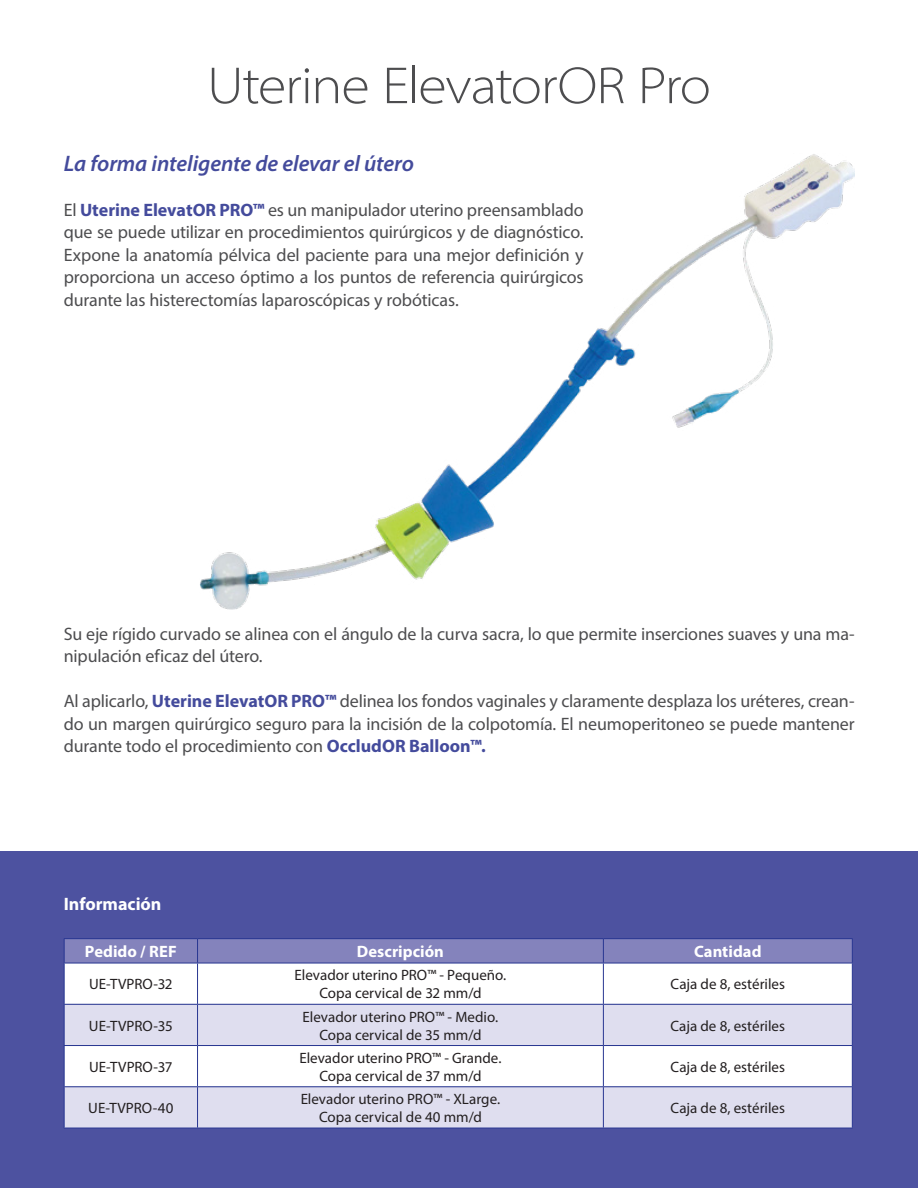
<style>
.page{position:relative;width:918px;height:1188px;background:#fff}
.page>*{position:absolute;margin:0;border:0;box-sizing:border-box;transform-origin:0 0}
.t1{font:300 semi-expanded 52.5px "Myriad Pro";letter-spacing:-.025em;color:#4d4d4f}
.t2{font:italic 600 22.5px "Myriad Pro";letter-spacing:-.005em;color:#444b9c}
.t3{font:18px/22.5px "Myriad Pro";letter-spacing:-.01em;color:#4d4d4f;text-align:justify}
.t4{font:700 18px "Myriad Pro";color:#fff}
.t5{font:700 16.5px "Myriad Pro";color:#fff}
.t6{font:15px/18px "Myriad Pro";color:#231f20;text-align:center}
.s1{font-weight:700;color:#444b9c}
</style>
<div class="page">
<div style="left:0;top:851px;width:918px;height:337px;background:#4d52a0"></div>
<img style="left:200px;top:154px;width:654px;height:456px">
<div style="left:65px;top:964px;width:787px;height:40px;background:#fff"></div>
<svg style="left:65px;top:1005px;width:787px;height:123px;background:#e8e7f3"></svg>
<hr style="left:64px;top:938px;width:134px;height:1px;background:#283691">
<hr style="left:198px;top:938px;width:405px;height:1px;background:#283691">
<hr style="left:603px;top:938px;width:250px;height:1px;background:#283691">
<svg style="left:64px;top:939px;width:789px;height:24px;background:#8180ba"></svg>
<hr style="left:64px;top:963px;width:134px;height:1px;background:#283691">
<hr style="left:64px;top:963px;width:1px;height:41px;background:#283691">
<hr style="left:198px;top:963px;width:405px;height:1px;background:#283691">
<hr style="left:197px;top:963px;width:1px;height:41px;background:#283691">
<hr style="left:603px;top:963px;width:250px;height:1px;background:#283691">
<hr style="left:603px;top:963px;width:1px;height:41px;background:#283691">
<hr style="left:852px;top:963px;width:1px;height:41px;background:#283691">
<hr style="left:64px;top:1004px;width:134px;height:1px;background:#283691">
<hr style="left:64px;top:1005px;width:1px;height:40px;background:#283691">
<hr style="left:198px;top:1004px;width:405px;height:1px;background:#283691">
<hr style="left:197px;top:1005px;width:1px;height:40px;background:#283691">
<hr style="left:603px;top:1004px;width:250px;height:1px;background:#283691">
<hr style="left:603px;top:1005px;width:1px;height:40px;background:#283691">
<hr style="left:852px;top:1005px;width:1px;height:40px;background:#283691">
<hr style="left:64px;top:1045px;width:134px;height:1px;background:#283691">
<hr style="left:64px;top:1046px;width:1px;height:40px;background:#283691">
<hr style="left:198px;top:1045px;width:405px;height:1px;background:#283691">
<hr style="left:197px;top:1046px;width:1px;height:40px;background:#283691">
<hr style="left:603px;top:1045px;width:250px;height:1px;background:#283691">
<hr style="left:603px;top:1046px;width:1px;height:40px;background:#283691">
<hr style="left:852px;top:1046px;width:1px;height:40px;background:#283691">
<hr style="left:64px;top:1086px;width:134px;height:1px;background:#283691">
<hr style="left:64px;top:1087px;width:1px;height:41px;background:#283691">
<hr style="left:198px;top:1086px;width:405px;height:1px;background:#283691">
<hr style="left:197px;top:1087px;width:1px;height:41px;background:#283691">
<hr style="left:603px;top:1086px;width:250px;height:1px;background:#283691">
<hr style="left:603px;top:1087px;width:1px;height:41px;background:#283691">
<hr style="left:852px;top:1087px;width:1px;height:41px;background:#283691">
<hr style="left:64px;top:1128px;width:134px;height:1px;background:#283691">
<hr style="left:198px;top:1128px;width:405px;height:1px;background:#283691">
<hr style="left:603px;top:1128px;width:250px;height:1px;background:#283691">
<h1 class="t1" style="left:207px;top:56px;width:505px">Uterine ElevatorOR Pro</h1>
<p class="t2" style="left:64px;top:149px;width:352px">La forma inteligente de elevar el útero</p>
<p class="t3" style="left:64px;top:198px;width:521px">El <span class="s1">Uterine ElevatOR PRO™</span> es un manipulador uterino preensamblado que se puede utilizar en procedimientos quirúrgicos y de diagnóstico.<br>Expone la anatomía pélvica del paciente para una mejor definición y proporciona un acceso óptimo a los puntos de referencia quirúrgicos durante las histerectomías laparoscópicas y robóticas.</p>
<p class="t3" style="left:64px;top:622px;width:792px">Su eje rígido curvado se alinea con el ángulo de la curva sacra, lo que permite inserciones suaves y una ma&shy;nipulación eficaz del útero.</p>
<p class="t3" style="left:64px;top:690px;width:792px">Al aplicarlo, <span class="s1">Uterine ElevatOR PRO™</span> delinea los fondos vaginales y claramente desplaza los uréteres, crean&shy;do un margen quirúrgico seguro para la incisión de la colpotomía. El neumoperitoneo se puede mantener durante todo el procedimiento con <span class="s1">OccludOR Balloon™.</span></p>
<p class="t4" style="left:64px;top:892px;width:99px">Información</p>
<p class="t5" style="left:85px;top:941px;width:93px">Pedido / REF</p>
<p class="t5" style="left:357px;top:941px;width:89px">Descripción</p>
<p class="t5" style="left:694px;top:941px;width:69px">Cantidad</p>
<p class="t6" style="left:89px;top:975px;width:85px">UE-TVPRO-32</p>
<p class="t6" style="left:295px;top:966px;width:213px">Elevador uterino PRO™ - Pequeño.<br>Copa cervical de 32 mm/d</p>
<p class="t6" style="left:671px;top:975px;width:116px">Caja de 8, estériles</p>
<p class="t6" style="left:89px;top:1016px;width:85px">UE-TVPRO-35</p>
<p class="t6" style="left:303px;top:1007px;width:197px">Elevador uterino PRO™ - Medio.<br>Copa cervical de 35 mm/d</p>
<p class="t6" style="left:671px;top:1016px;width:116px">Caja de 8, estériles</p>
<p class="t6" style="left:89px;top:1058px;width:85px">UE-TVPRO-37</p>
<p class="t6" style="left:299px;top:1049px;width:204px">Elevador uterino PRO™ - Grande.<br>Copa cervical de 37 mm/d</p>
<p class="t6" style="left:671px;top:1058px;width:116px">Caja de 8, estériles</p>
<p class="t6" style="left:88px;top:1099px;width:87px">UE-TVPRO-40</p>
<p class="t6" style="left:301px;top:1090px;width:201px">Elevador uterino PRO™ - XLarge.<br>Copa cervical de 40 mm/d</p>
<p class="t6" style="left:671px;top:1099px;width:116px">Caja de 8, estériles</p>
</div>
